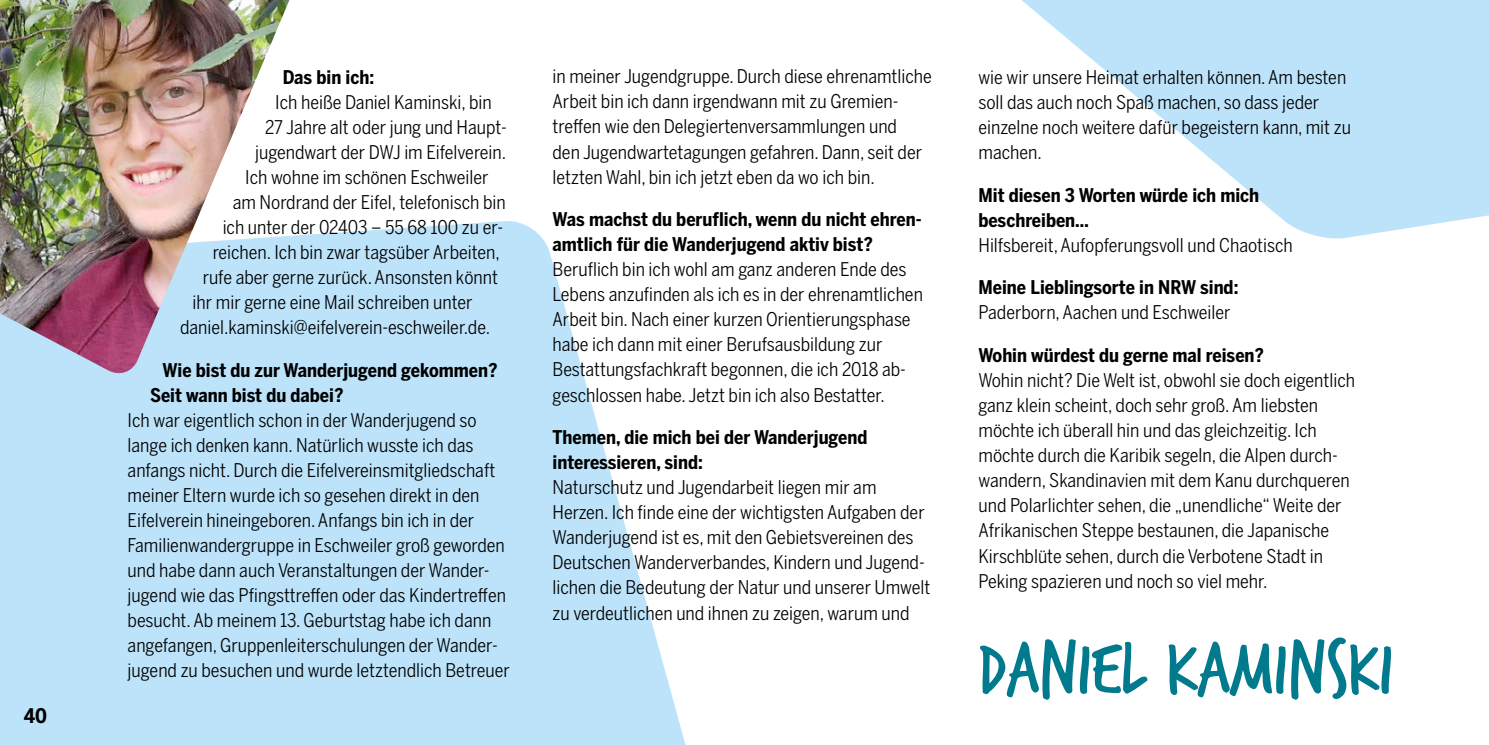
<style>
.page{position:relative;width:1489px;height:745px;background:#fff}
.page>*{position:absolute;margin:0;border:0;box-sizing:border-box;transform-origin:0 0}
.Fließtext{font:81.25px "Trash Hand";color:#007a8c}
.t1{font:700 20px "Benton Sans Cond";color:#000}
.Infofeld_3{font:18.75px/25px "Benton Sans Cond";color:#000}
.Infofeld_3-2{font:700 18.75px/25px "Benton Sans Cond";color:#000}
.s1{font-weight:700}
.s2{font-weight:400}
</style>
<div class="page">
<svg style="left:1021px;top:0;width:467px;height:239px;fill:#bce3fa"></svg>
<svg style="left:0;top:221px;width:685px;height:523px;background:#c4e6fa"></svg>
<img style="left:0;top:0;width:289px;height:376px">
<p class="t1" style="left:24px;top:703px;width:25px">40</p>
<p class="Infofeld_3-2" style="left:283px;top:64px;width:93px">Das bin ich:</p>
<p class="Infofeld_3" style="left:275px;top:89px;width:218px">Ich heiße Daniel Kaminski, bin</p>
<p class="Infofeld_3" style="left:265px;top:114px;width:243px">27 Jahre alt oder jung und Haupt-</p>
<p class="Infofeld_3" style="left:255px;top:139px;width:252px">jugendwart der DWJ im Eifelverein.</p>
<p class="Infofeld_3" style="left:245px;top:164px;width:245px">Ich wohne im schönen Eschweiler</p>
<p class="Infofeld_3" style="left:233px;top:189px;width:274px">am Nordrand der Eifel, telefonisch bin</p>
<p class="Infofeld_3" style="left:223px;top:214px;width:282px">ich unter der 02403 – 55 68 100 zu er-</p>
<p class="Infofeld_3" style="left:213px;top:239px;width:289px">reichen. Ich bin zwar tagsüber Arbeiten,</p>
<p class="Infofeld_3" style="left:203px;top:264px;width:297px">rufe aber gerne zurück. Ansonsten könnt</p>
<p class="Infofeld_3" style="left:193px;top:289px;width:281px">ihr mir gerne eine Mail schreiben unter</p>
<p class="Infofeld_3" style="left:180px;top:314px;width:311px">daniel.kaminski@eifelverein-eschweiler.de.</p>
<p class="Infofeld_3-2" style="left:163px;top:357px;width:336px">Wie bist du zur Wanderjugend gekommen?</p>
<p class="Infofeld_3-2" style="left:150px;top:382px;width:195px">Seit wann bist du dabei?</p>
<p class="Infofeld_3" style="left:128px;top:407px;width:350px">Ich war eigentlich schon in der Wanderjugend so</p>
<p class="Infofeld_3" style="left:128px;top:432px;width:347px">lange ich denken kann. Natürlich wusste ich das</p>
<p class="Infofeld_3" style="left:128px;top:457px;width:369px">anfangs nicht. Durch die Eifelvereinsmitgliedschaft</p>
<p class="Infofeld_3" style="left:128px;top:482px;width:353px">meiner Eltern wurde ich so gesehen direkt in den</p>
<p class="Infofeld_3" style="left:128px;top:507px;width:348px">Eifelverein hineingeboren. Anfangs bin ich in der</p>
<p class="Infofeld_3" style="left:128px;top:532px;width:379px">Familienwandergruppe in Eschweiler groß geworden</p>
<p class="Infofeld_3" style="left:128px;top:557px;width:363px">und habe dann auch Veranstaltungen der Wander-</p>
<p class="Infofeld_3" style="left:128px;top:582px;width:380px">jugend wie das Pfingsttreffen oder das Kindertreffen</p>
<p class="Infofeld_3" style="left:128px;top:607px;width:365px">besucht. Ab meinem 13. Geburtstag habe ich dann</p>
<p class="Infofeld_3" style="left:128px;top:632px;width:371px">angefangen, Gruppenleiterschulungen der Wander-</p>
<p class="Infofeld_3" style="left:128px;top:657px;width:384px">jugend zu besuchen und wurde letztendlich Betreuer</p>
<p class="Infofeld_3" style="left:552px;top:64px;width:381px">in meiner Jugendgruppe. Durch diese ehrenamtliche Arbeit bin ich dann irgendwann mit zu Gremien&shy;treffen wie den Delegiertenversammlungen und<br>den Jugendwartetagungen gefahren. Dann, seit der letzten Wahl, bin ich jetzt eben da wo ich bin.</p>
<p class="Infofeld_3" style="left:552px;top:207px;width:372px"><span class="s1">Was machst du beruflich, wenn du nicht ehren&shy;amtlich für die Wanderjugend aktiv bist?<br></span>Beruflich bin ich wohl am ganz anderen Ende des Lebens anzufinden als ich es in der ehrenamtlichen Arbeit bin. Nach einer kurzen Orientierungsphase habe ich dann mit einer Berufsausbildung zur Bestattungsfachkraft begonnen, die ich 2018 ab&shy;geschlossen habe. Jetzt bin ich also Bestatter.</p>
<p class="Infofeld_3" style="left:552px;top:424px;width:379px"><span class="s1">Themen, die mich bei der Wanderjugend interessieren, sind:<br></span>Naturschutz und Jugendarbeit liegen mir am Herzen. Ich finde eine der wichtigsten Aufgaben der Wanderjugend ist es, mit den Gebietsvereinen des Deutschen Wanderverbandes, Kindern und Jugend&shy;lichen die Bedeutung der Natur und unserer Umwelt zu verdeutlichen und ihnen zu zeigen, warum und</p>
<p class="Infofeld_3" style="left:978px;top:64px;width:374px">wie wir unsere Heimat erhalten können. Am besten soll das auch noch Spaß machen, so dass jeder einzelne noch weitere dafür begeistern kann, mit zu machen.</p>
<p class="Infofeld_3-2" style="left:978px;top:182px;width:316px">Mit diesen 3 Worten würde ich mich beschreiben…<br><span class="s2">Hilfsbereit, Aufopferungsvoll und Chaotisch</span></p>
<p class="Infofeld_3" style="left:978px;top:275px;width:261px"><span class="s1">Meine Lieblingsorte in NRW sind:<br></span>Paderborn, Aachen und Eschweiler</p>
<p class="Infofeld_3" style="left:978px;top:342px;width:378px"><span class="s1">Wohin würdest du gerne mal reisen?<br></span>Wohin nicht? Die Welt ist, obwohl sie doch eigentlich ganz klein scheint, doch sehr groß. Am liebsten möchte ich überall hin und das gleichzeitig. Ich möchte durch die Karibik segeln, die Alpen durch&shy;wandern, Skandinavien mit dem Kanu durchqueren und Polarlichter sehen, die „unendliche“ Weite der Afrikanischen Steppe bestaunen, die Japanische Kirschblüte sehen, durch die Verbotene Stadt in Peking spazieren und noch so viel mehr.</p>
<p class="Fließtext" style="left:978px;top:628px;width:416px">DANIEL KAMINSKI</p>
</div>
